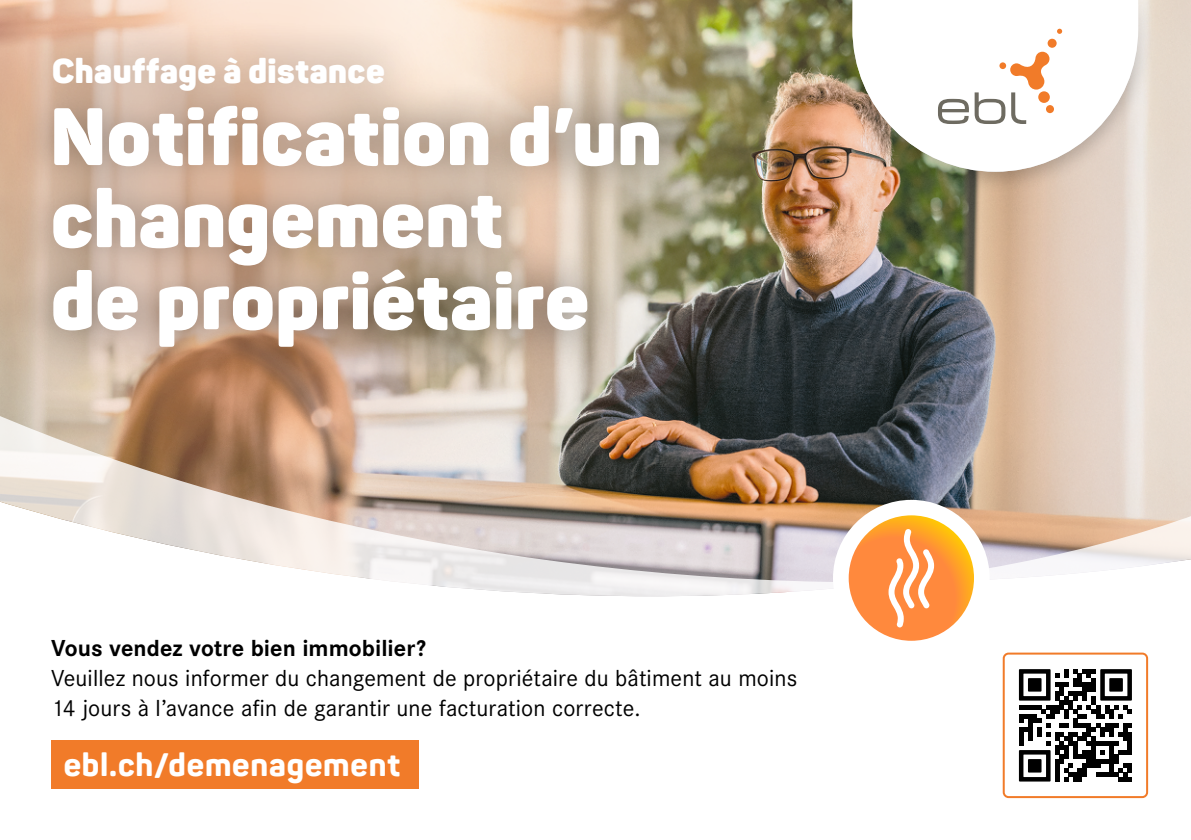
<style>
.page{position:relative;width:1191px;height:840px;background:#fff}
.page>*{position:absolute;margin:0;border:0;box-sizing:border-box;transform-origin:0 0}
.t1{font:900 80px/82px "Panton";letter-spacing:.005em;color:#fff}
.t2{font:900 34px "Panton";letter-spacing:.015em;color:#fff}
.t3{font:800 32px "Panton";letter-spacing:.025em;color:#fff}
.t4{font:24px/30px "Corporate S";letter-spacing:.005em;color:#000}
.t5{font:700 24px "Corporate S";letter-spacing:.005em;color:#000}
</style>
<div class="page">
<img style="left:853px;top:0;width:338px;height:463px">
<img style="left:0;top:0;width:853px;height:405px">
<img style="left:0;top:405px;width:893px;height:58px">
<svg style="left:0;top:463px;width:1191px;height:336px"></svg>
<img style="left:831px;top:0;width:329px;height:200px">
<svg style="left:852px;top:0;width:286px;height:172px"></svg>
<svg style="left:1057px;top:29px;width:5px;height:5px"></svg>
<div style="left:1046px;top:105px;width:8px;height:8px;background:#f17b29;border-radius:50%"></div>
<div style="left:1047px;top:39px;width:9px;height:9px;background:#f17b29;border-radius:50%"></div>
<svg style="left:938px;top:52px;width:111px;height:72px"></svg>
<div style="left:833px;top:499px;width:156px;height:157px;background:#fff;border-radius:50%"></div>
<svg style="left:848px;top:515px;width:126px;height:125px;background:#ff8c3f"></svg>
<svg style="left:888px;top:466px;width:303px;height:161px"></svg>
<div style="left:51px;top:740px;width:367px;height:48px;background:#f17b29"></div>
<div style="left:1004px;top:654px;width:142px;height:141px;background:#fff"></div>
<svg style="left:1019px;top:669px;width:113px;height:112px"></svg>
<div style="left:1002px;top:652px;width:146px;height:145px;border:2px solid #f17b29;border-radius:5px"></div>
<div style="left:10px;top:15px;width:692px;height:374px;background:#000;opacity:.5"></div>
<h2 class="t2" style="left:52px;top:49px;width:334px">Chauffage à distance</h2>
<h1 class="t1" style="left:50px;top:94px;width:613px">Notification d’un changement<br>de propriétaire</h1>
<p class="t5" style="left:51px;top:634px;width:376px">Vous vendez votre bien immobilier?</p>
<p class="t4" style="left:51px;top:663px;width:748px">Veuillez nous informer du changement de propriétaire du bâtiment au moins<br>14 jours à l’avance afin de garantir une facturation correcte.</p>
<h3 class="t3" style="left:64px;top:744px;width:338px">ebl.ch/demenagement</h3>
</div>
